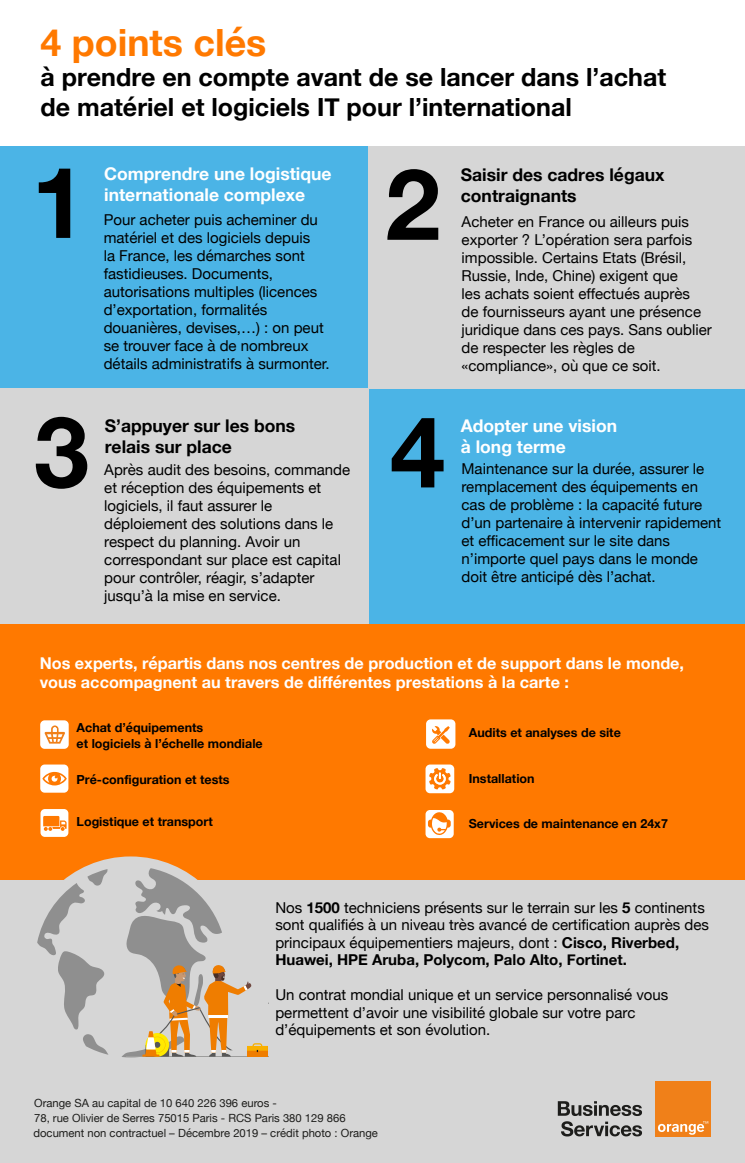
<style>
.page{position:relative;width:745px;height:1163px;background:#fff}
.page>*{position:absolute;margin:0;border:0;box-sizing:border-box;transform-origin:0 0}
.t1{font:700 98.88px "Helvetica Neue";color:#000}
.t2{font:700 37.5px "Helvetica Neue";color:#ff7900}
.t3{font:700 25px/30px "Helvetica Neue";color:#000}
.t4{font:700 17.5px/21px "Helvetica Neue";color:#fff}
.t5{font:700 17.5px/21px "Helvetica Neue";color:#000}
.t6{font:700 16.25px/18.8px "Helvetica Neue";color:#fff}
.t7{font:15px/18px "Helvetica Neue";color:#000}
.t8{font:700 12.5px/16px "Helvetica Neue";color:#000}
.t9{font:11.25px/14.9px "Helvetica Neue";color:#1d1d1b}
.s1{font-weight:700}
</style>
<div class="page">
<div style="left:0;top:623px;width:744px;height:257px;background:#ff7900"></div>
<div style="left:0;top:880px;width:744px;height:282px;background:#d6d6d6"></div>
<div style="left:23px;top:856px;width:215px;height:214px;border:16px solid #d6d6d6;border-radius:50%"></div>
<div style="left:0;top:146px;width:368px;height:243px;background:#4bb4e6"></div>
<div style="left:368px;top:388px;width:376px;height:235px;background:#4bb4e6"></div>
<div style="left:368px;top:146px;width:376px;height:243px;background:#d6d6d6"></div>
<div style="left:0;top:388px;width:368px;height:235px;background:#d6d6d6"></div>
<div style="left:654px;top:1080px;width:55px;height:56px;background:#f08019"></div>
<svg style="left:658px;top:1121px;width:49px;height:13px"></svg>
<svg style="left:557px;top:1101px;width:84px;height:35px"></svg>
<div style="left:35px;top:866px;width:191px;height:191px;background:#d6d6d6;border-radius:50%"></div>
<svg style="left:37px;top:868px;width:71px;height:186px"></svg>
<svg style="left:121px;top:868px;width:148px;height:189px"></svg>
<div style="left:40px;top:808px;width:28px;height:28px;background:#fff;border-radius:4px"></div>
<div style="left:40px;top:720px;width:29px;height:28px;background:#fff;border-radius:4px"></div>
<svg style="left:43px;top:815px;width:24px;height:15px"></svg>
<div style="left:40px;top:764px;width:28px;height:28px;background:#fff;border-radius:4px"></div>
<svg style="left:42px;top:771px;width:25px;height:14px"></svg>
<svg style="left:44px;top:725px;width:21px;height:18px"></svg>
<div style="left:425px;top:764px;width:29px;height:29px;background:#fff;border-radius:4px"></div>
<div style="left:425px;top:809px;width:28px;height:29px;background:#fff;border-radius:4px"></div>
<div style="left:426px;top:719px;width:29px;height:29px;background:#fff;border-radius:5px"></div>
<svg style="left:432px;top:726px;width:17px;height:17px"></svg>
<svg style="left:428px;top:812px;width:22px;height:23px"></svg>
<svg style="left:429px;top:768px;width:21px;height:21px"></svg>
<h2 class="t2" style="left:40px;top:13px;width:227px">4 points clés</h2>
<h3 class="t3" style="left:40px;top:63px;width:627px">à prendre en compte avant de se lancer dans l’achat de matériel et logiciels IT pour l’international</h3>
<p class="t4" style="left:104px;top:164px;width:229px">Comprendre une logistique internationale complexe</p>
<p class="t7" style="left:104px;top:211px;width:227px">Pour acheter puis acheminer du matériel et des logiciels depuis<br>la France, les démarches sont fastidieuses. Documents, autorisations multiples (licences d’exportation, formalités douanières, devises,…) : on peut se trouver face à de nombreux détails administratifs à surmonter.</p>
<h1 class="t1" style="left:31px;top:125px;width:56px">1</h1>
<h1 class="t1" style="left:385px;top:127px;width:56px">2</h1>
<p class="t5" style="left:460px;top:165px;width:205px">Saisir des cadres légaux contraignants</p>
<p class="t7" style="left:461px;top:213px;width:252px">Acheter en France ou ailleurs puis exporter ? L’opération sera parfois impossible. Certains Etats (Brésil, Russie, Inde, Chine) exigent que<br>les achats soient effectués auprès<br>de fournisseurs ayant une présence juridique dans ces pays. Sans oublier de respecter les règles de «compliance», où que ce soit.</p>
<h1 class="t1" style="left:34px;top:374px;width:56px">3</h1>
<p class="t5" style="left:105px;top:416px;width:192px">S’appuyer sur les bons relais sur place</p>
<p class="t7" style="left:104px;top:461px;width:247px">Après audit des besoins, commande et réception des équipements et logiciels, il faut assurer le déploiement des solutions dans le respect du planning. Avoir un correspondant sur place est capital pour contrôler, réagir, s’adapter jusqu’à la mise en service.</p>
<h1 class="t1" style="left:390px;top:374px;width:56px">4</h1>
<p class="t4" style="left:460px;top:416px;width:158px">Adopter une vision à long terme</p>
<p class="t7" style="left:461px;top:460px;width:261px">Maintenance sur la durée, assurer le remplacement des équipements en cas de problème : la capacité future d’un partenaire à intervenir rapidement et efficacement sur le site dans n’importe quel pays dans le monde doit être anticipé dès l’achat.</p>
<p class="t6" style="left:40px;top:654px;width:645px">Nos experts, répartis dans nos centres de production et de support dans le monde, vous accompagnent au travers de différentes prestations à la carte :</p>
<p class="t8" style="left:77px;top:719px;width:187px">Achat d’équipements<br>et logiciels à l’échelle mondiale</p>
<p class="t8" style="left:77px;top:771px;width:154px">Pré-configuration et tests</p>
<p class="t8" style="left:77px;top:814px;width:138px">Logistique et transport</p>
<p class="t8" style="left:468px;top:725px;width:153px">Audits et analyses de site</p>
<p class="t8" style="left:468px;top:770px;width:67px">Installation</p>
<p class="t8" style="left:468px;top:815px;width:200px">Services de maintenance en 24x7</p>
<p class="t7" style="left:275px;top:899px;width:435px;line-height:17.5px">Nos <span class="s1">1500</span> techniciens présents sur le terrain sur les <span class="s1">5</span> continents sont qualifiés à un niveau très avancé de certification auprès des principaux équipementiers majeurs, dont : <span class="s1">Cisco, Riverbed, Huawei, HPE Aruba, Polycom, Palo Alto, Fortinet.</span></p>
<p class="t7" style="left:275px;top:986px;width:394px;line-height:17.5px">Un contrat mondial unique et un service personnalisé vous permettent d’avoir une visibilité globale sur votre parc d’équipements et son évolution.</p>
<p class="t9" style="left:33px;top:1096px;width:346px">Orange SA au capital de 10 640 226 396 euros -<br>78, rue Olivier de Serres 75015 Paris - RCS Paris 380 129 866 document non contractuel – Décembre 2019 – crédit photo : Orange</p>
</div>
